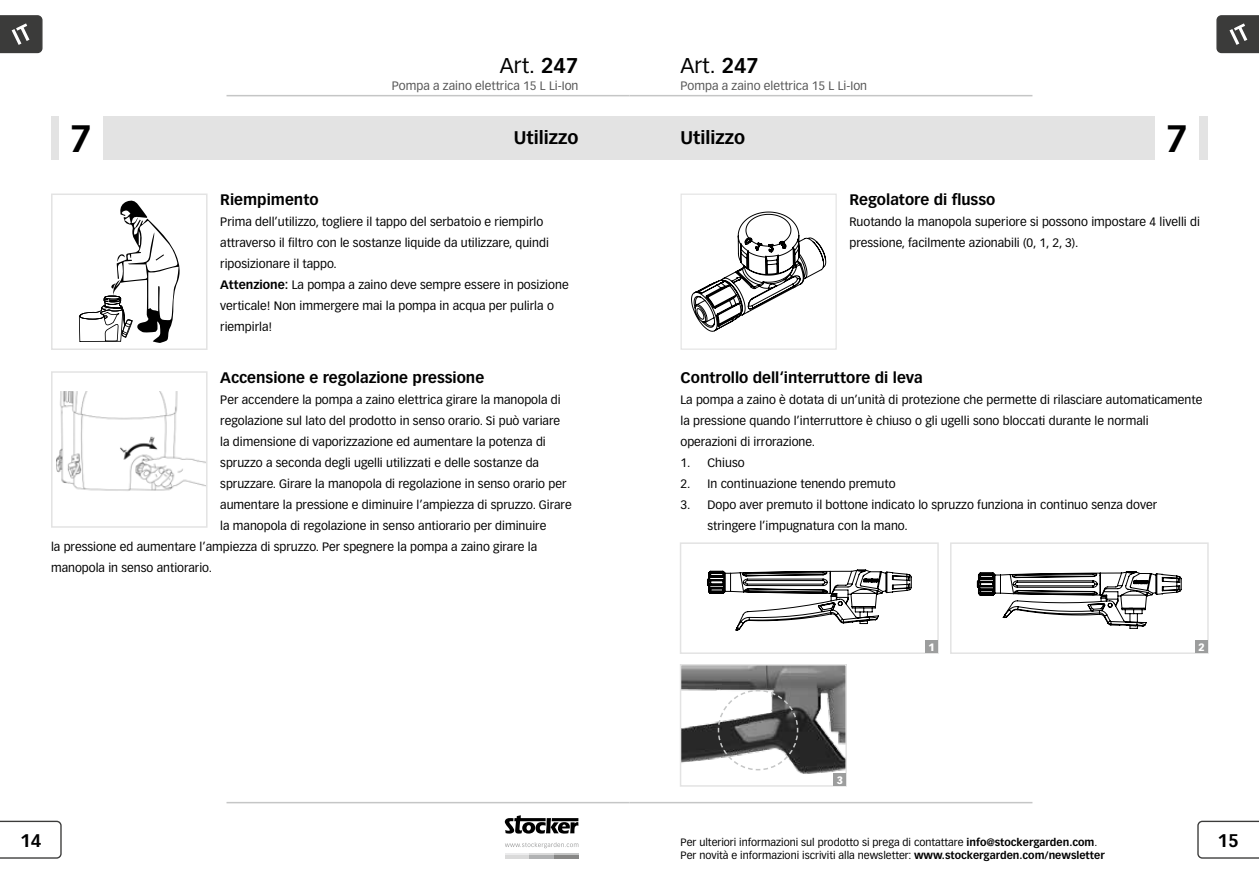
<style>
.page{position:relative;width:1259px;height:893px;background:#fff}
.page>*{position:absolute;margin:0;border:0;box-sizing:border-box;transform-origin:0 0}
.t1{font:700 37.5px "Vectora LT Std";color:#000}
.t2{font:21px "Vectora LT Std";color:#000}
.t3{font:700 18px "Vectora LT Std";color:#000}
.t4{font:700 15px "Vectora LT Std";color:#000}
.t5{font:12px/21px "Vectora LT Std";color:#000}
.t6{font:12px "Vectora LT Std";color:#565656}
.t7{font:10.5px "Vectora LT Std";color:#000}
.t8{font:900 10.5px "Vectora LT Std";color:#fff}
.s1{font-weight:700}
</style>
<div class="page">
<hr style="left:226px;top:802px;width:403px;height:1px;background:#c5c6c6">
<hr style="left:629px;top:802px;width:403px;height:1px;background:#c5c6c6">
<svg style="left:1197px;top:821px;width:62px;height:38px"></svg>
<svg style="left:0;top:821px;width:62px;height:38px"></svg>
<svg style="left:505px;top:815px;width:73px;height:19px"></svg>
<svg style="left:505px;top:842px;width:73px;height:6px"></svg>
<hr style="left:505px;top:853px;width:24px;height:2px;background:#ececed">
<hr style="left:529px;top:853px;width:25px;height:2px;background:#dadada">
<hr style="left:554px;top:853px;width:24px;height:2px;background:#c5c6c6">
<hr style="left:505px;top:855px;width:24px;height:4px;background:#dadada">
<hr style="left:529px;top:855px;width:25px;height:4px;background:#b1b2b3">
<hr style="left:554px;top:855px;width:24px;height:4px;background:#878786">
<hr style="left:226px;top:95px;width:403px;height:1px;background:#c5c6c6">
<hr style="left:629px;top:95px;width:403px;height:1px;background:#c5c6c6">
<svg style="left:1216px;top:15px;width:43px;height:38px;background:#4d4d4c"></svg>
<svg style="left:0;top:15px;width:43px;height:38px;background:#4d4d4c"></svg>
<div style="left:51px;top:194px;width:156px;height:156px;border:2px solid #e3e3e3"></div>
<div style="left:51px;top:116px;width:578px;height:44px;background:#e3e3e3"></div>
<div style="left:629px;top:116px;width:578px;height:44px;background:#e3e3e3"></div>
<div style="left:1155px;top:116px;width:44px;height:44px;background:#fff"></div>
<div style="left:60px;top:116px;width:43px;height:44px;background:#fff"></div>
<svg style="left:691px;top:211px;width:135px;height:121px"></svg>
<div style="left:680px;top:194px;width:156px;height:156px;border:1px solid #e3e3e3"></div>
<img style="left:56px;top:392px;width:148px;height:99px">
<div style="left:51px;top:371px;width:156px;height:157px;border:2px solid #e3e3e3"></div>
<div style="left:680px;top:542px;width:258px;height:112px;border:2px solid #e3e3e3"></div>
<div style="left:950px;top:542px;width:258px;height:112px;border:2px solid #e3e3e3"></div>
<svg style="left:976px;top:571px;width:206px;height:58px"></svg>
<svg style="left:707px;top:569px;width:205px;height:62px"></svg>
<img style="left:683px;top:667px;width:161px;height:107px">
<div style="left:680px;top:664px;width:167px;height:123px;border:2px solid #e3e3e3"></div>
<div style="left:833px;top:773px;width:13px;height:13px;background:#9c9d9d"></div>
<div style="left:925px;top:640px;width:13px;height:13px;background:#9c9d9d"></div>
<div style="left:1195px;top:640px;width:13px;height:13px;background:#9c9d9d"></div>
<svg style="left:717px;top:689px;width:82px;height:82px"></svg>
<svg style="left:79px;top:200px;width:101px;height:143px"></svg>
<h2 class="t2" style="left:500px;top:53px;width:80px">Art. <span class="s1">247</span></h2>
<p class="t6" style="left:392px;top:79px;width:188px">Pompa a zaino elettrica 15 L Li-Ion</p>
<h2 class="t2" style="left:680px;top:53px;width:80px">Art. <span class="s1">247</span></h2>
<p class="t6" style="left:680px;top:79px;width:188px">Pompa a zaino elettrica 15 L Li-Ion</p>
<h1 class="t1" style="left:70px;top:116px;width:24px">7</h1>
<h3 class="t3" style="left:514px;top:126px;width:66px">Utilizzo</h3>
<h3 class="t3" style="left:680px;top:126px;width:66px">Utilizzo</h3>
<h1 class="t1" style="left:1166px;top:116px;width:24px">7</h1>
<p class="t4" style="left:220px;top:191px;width:100px">Riempimento</p>
<p class="t5" style="left:220px;top:212px;width:350px">Prima dell’utilizzo, togliere il tappo del serbatoio e riempirlo attraverso il filtro con le sostanze liquide da utilizzare, quindi riposizionare il tappo.<br><span class="s1">Attenzione:</span> La pompa a zaino deve sempre essere in posizione verticale! Non immergere mai la pompa in acqua per pulirla o riempirla!</p>
<p class="t4" style="left:220px;top:368px;width:265px">Accensione e regolazione pressione</p>
<p class="t5" style="left:220px;top:389px;width:342px">Per accendere la pompa a zaino elettrica girare la manopola di</p>
<p class="t5" style="left:220px;top:410px;width:341px">regolazione sul lato del prodotto in senso orario. Si può variare</p>
<p class="t5" style="left:220px;top:431px;width:327px">la dimensione di vaporizzazione ed aumentare la potenza di</p>
<p class="t5" style="left:220px;top:452px;width:320px">spruzzo a seconda degli ugelli utilizzati e delle sostanze da</p>
<p class="t5" style="left:220px;top:473px;width:348px">spruzzare. Girare la manopola di regolazione in senso orario per</p>
<p class="t5" style="left:220px;top:494px;width:353px">aumentare la pressione e diminuire l’ampiezza di spruzzo. Girare</p>
<p class="t5" style="left:220px;top:515px;width:328px">la manopola di regolazione in senso antiorario per diminuire</p>
<p class="t5" style="left:51px;top:536px;width:487px">la pressione ed aumentare l’ampiezza di spruzzo. Per spegnere la pompa a zaino girare la</p>
<p class="t5" style="left:51px;top:557px;width:163px">manopola in senso antiorario.</p>
<p class="t4" style="left:849px;top:191px;width:147px">Regolatore di flusso</p>
<p class="t5" style="left:849px;top:212px;width:352px">Ruotando la manopola superiore si possono impostare 4 livelli di pressione, facilmente azionabili (0, 1, 2, 3).</p>
<p class="t4" style="left:680px;top:368px;width:244px">Controllo dell‘interruttore di leva</p>
<p class="t5" style="left:680px;top:389px;width:523px">La pompa a zaino è dotata di un’unità di protezione che permette di rilasciare automaticamente la pressione quando l’interruttore è chiuso o gli ugelli sono bloccati durante le normali operazioni di irrorazione.</p>
<p class="t5" style="left:680px;top:452px;width:66px">1. Chiuso</p>
<p class="t5" style="left:680px;top:473px;width:217px">2. In continuazione tenendo premuto</p>
<p class="t5" style="left:707px;top:494px;width:451px;text-indent:-27px">3. Dopo aver premuto il bottone indicato lo spruzzo funziona in continuo senza dover stringere l’impugnatura con la mano.</p>
<p class="t8" style="left:836px;top:773px;width:8px">3</p>
<p class="t8" style="left:928px;top:641px;width:8px">1</p>
<p class="t8" style="left:1198px;top:641px;width:8px">2</p>
<h3 class="t3" style="left:20px;top:829px;width:23px">14</h3>
<p class="t7" style="left:680px;top:836px;width:418px">Per ulteriori informazioni sul prodotto si prega di contattare <span class="s1">info@stockergarden.com</span>.</p>
<h3 class="t3" style="left:1217px;top:829px;width:23px">15</h3>
<p class="t7" style="left:680px;top:849px;width:426px">Per novità e informazioni iscriviti alla newsletter: <span class="s1">www.stockergarden.com/newsletter</span></p>
</div>
